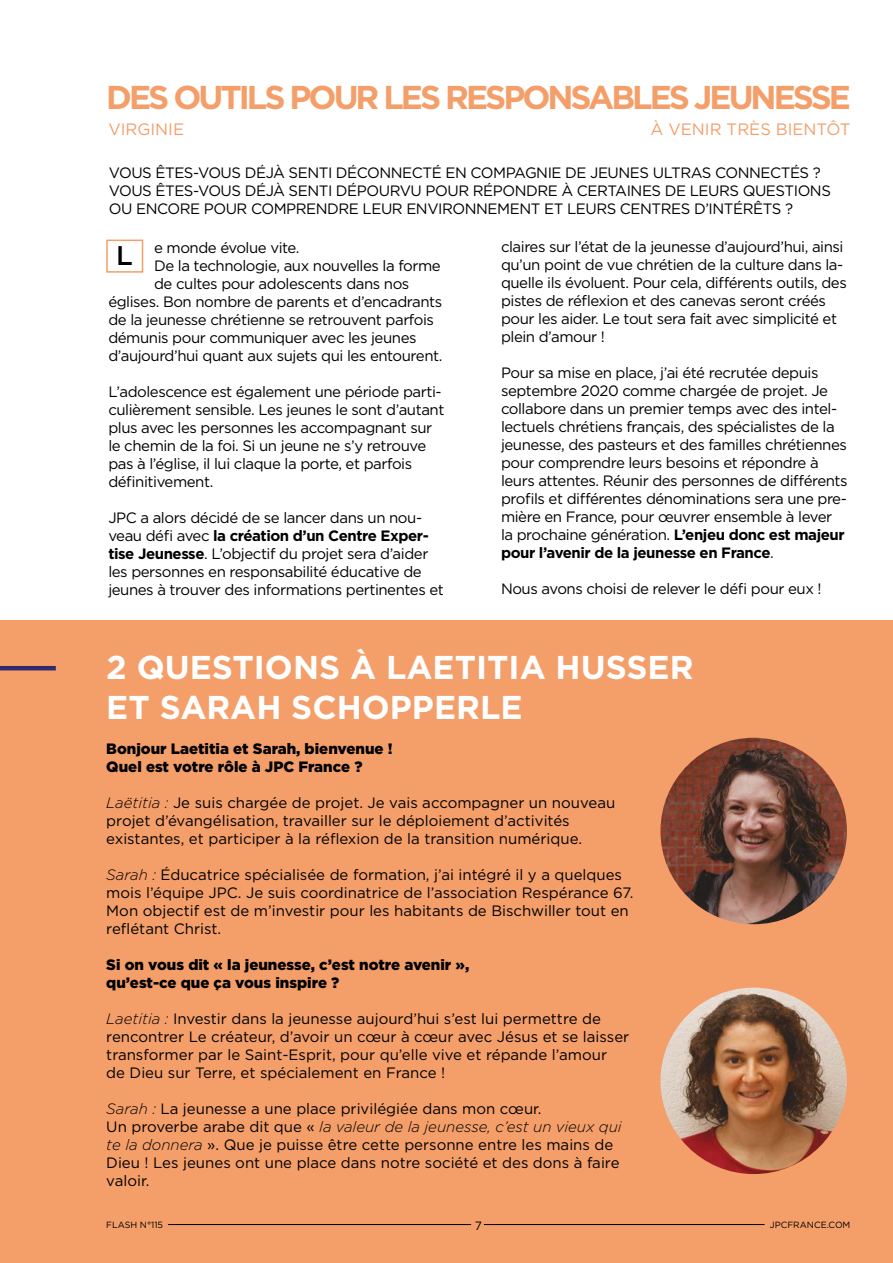
<style>
.page{position:relative;width:893px;height:1263px;background:#fff}
.page>*{position:absolute;margin:0;border:0;box-sizing:border-box;transform-origin:0 0}
.t1{font:700 33px/39.6px "Gotham";color:#fff}
.t2{font:700 33px "Gotham";letter-spacing:-.09em;color:#f49e69}
.t3{font:500 27px "Gotham";color:#000}
.t4{font:16.5px "Gotham";color:#f49e69}
.t5{font:15px/18px "Gotham";letter-spacing:-.03em;color:#000}
.t6{font:15px/18px "Gotham";color:#000}
.t7{font:900 15px/18px "Gotham";color:#000}
.t8{font:12px "Gotham";color:#000}
.t9{font:9px "Gotham";color:#000}
.s1{font-weight:700}
.s2{font-weight:300;font-style:italic}
</style>
<div class="page">
<div style="left:0;top:621px;width:893px;height:642px;background:#f49e69"></div>
<hr style="left:168px;top:1224px;width:303px;height:1px;background:#000">
<hr style="left:484px;top:1224px;width:281px;height:1px;background:#000">
<hr style="left:0;top:666px;width:56px;height:4px;background:#302b6d">
<div style="left:106px;top:240px;width:37px;height:33px;border:2px solid #f49e69"></div>
<img style="left:660px;top:738px;width:187px;height:186px;border-radius:93px">
<img style="left:660px;top:987px;width:187px;height:187px;border-radius:93px">
<h1 class="t2" style="left:106px;top:75px;width:746px">DES OUTILS POUR LES RESPONSABLES JEUNESSE</h1>
<p class="t4" style="left:108px;top:119px;width:77px">VIRGINIE</p>
<p class="t4" style="left:650px;top:119px;width:201px">À VENIR TRÈS BIENTÔT</p>
<p class="t5" style="left:109px;top:163px;width:724px">VOUS ÊTES-VOUS DÉJÀ SENTI DÉCONNECTÉ EN COMPAGNIE DE JEUNES ULTRAS CONNECTÉS ?<br>VOUS ÊTES-VOUS DÉJÀ SENTI DÉPOURVU POUR RÉPONDRE À CERTAINES DE LEURS QUESTIONS<br>OU ENCORE POUR COMPRENDRE LEUR ENVIRONNEMENT ET LEURS CENTRES D’INTÉRÊTS ?</p>
<p class="t5" style="left:154px;top:239px;width:147px">e monde évolue vite.</p>
<p class="t5" style="left:154px;top:257px;width:288px">De la technologie, aux nouvelles la forme</p>
<p class="t5" style="left:154px;top:275px;width:257px">de cultes pour adolescents dans nos</p>
<p class="t5" style="left:108px;top:293px;width:335px">églises. Bon nombre de parents et d’encadrants</p>
<p class="t5" style="left:108px;top:311px;width:327px">de la jeunesse chrétienne se retrouvent parfois</p>
<p class="t5" style="left:108px;top:329px;width:310px">démunis pour communiquer avec les jeunes</p>
<p class="t5" style="left:108px;top:347px;width:336px">d’aujourd’hui quant aux sujets qui les entourent.</p>
<p class="t5" style="left:108px;top:383px;width:338px">L’adolescence est également une période parti&shy;culièrement sensible. Les jeunes le sont d’autant plus avec les personnes les accompagnant sur le chemin de la foi. Si un jeune ne s’y retrouve pas à l’église, il lui claque la porte, et parfois définitivement.</p>
<p class="t5" style="left:108px;top:509px;width:337px">JPC a alors décidé de se lancer dans un nou&shy;veau défi avec <span class="s1">la création d’un Centre Exper&shy;tise Jeunesse</span>. L’objectif du projet sera d’aider les personnes en responsabilité éducative de jeunes à trouver des informations pertinentes et</p>
<h2 class="t3" style="left:116px;top:238px;width:18px">L</h2>
<p class="t5" style="left:501px;top:237px;width:347px">claires sur l’état de la jeunesse d’aujourd’hui, ainsi qu’un point de vue chrétien de la culture dans la&shy;quelle ils évoluent. Pour cela, différents outils, des pistes de réflexion et des canevas seront créés pour les aider. Le tout sera fait avec simplicité et plein d’amour !</p>
<p class="t5" style="left:501px;top:363px;width:348px">Pour sa mise en place, j’ai été recrutée depuis septembre 2020 comme chargée de projet. Je collabore dans un premier temps avec des intel&shy;lectuels chrétiens français, des spécialistes de la jeunesse, des pasteurs et des familles chrétiennes pour comprendre leurs besoins et répondre à leurs attentes. Réunir des personnes de différents profils et différentes dénominations sera une pre&shy;mière en France, pour œuvrer ensemble à lever la prochaine génération. <span class="s1">L’enjeu donc est majeur pour l’avenir de la jeunesse en France</span>.</p>
<p class="t5" style="left:501px;top:579px;width:322px">Nous avons choisi de relever le défi pour eux !</p>
<h1 class="t1" style="left:106px;top:647px;width:589px">2 QUESTIONS À LAETITIA HUSSER<br>ET SARAH SCHOPPERLE</h1>
<p class="t7" style="left:106px;top:739px;width:288px">Bonjour Laetitia et Sarah, bienvenue !<br>Quel est votre rôle à JPC France ?</p>
<p class="t6" style="left:106px;top:793px;width:510px"><span class="s2">Laëtitia :</span> Je suis chargée de projet. Je vais accompagner un nouveau projet d’évangélisation, travailler sur le déploiement d’activités existantes, et participer à la réflexion de la transition numérique.</p>
<p class="t6" style="left:106px;top:865px;width:529px"><span class="s2">Sarah :</span> Éducatrice spécialisée de formation, j’ai intégré il y a quelques mois l’équipe JPC. Je suis coordinatrice de l’association Respérance 67.<br>Mon objectif est de m’investir pour les habitants de Bischwiller tout en reflétant Christ.</p>
<p class="t7" style="left:106px;top:955px;width:364px">Si on vous dit « la jeunesse, c’est notre avenir », qu’est-ce que ça vous inspire ?</p>
<p class="t6" style="left:106px;top:1009px;width:524px"><span class="s2">Laetitia :</span> Investir dans la jeunesse aujourd’hui s’est lui permettre de rencontrer Le créateur, d’avoir un cœur à cœur avec Jésus et se laisser transformer par le Saint-Esprit, pour qu’elle vive et répande l’amour de Dieu sur Terre, et spécialement en France !</p>
<p class="t6" style="left:106px;top:1099px;width:517px"><span class="s2">Sarah :</span> La jeunesse a une place privilégiée dans mon cœur.<br>Un proverbe arabe dit que « <span class="s2">la valeur de la jeunesse, c’est un vieux qui te la donnera</span> ». Que je puisse être cette personne entre les mains de Dieu ! Les jeunes ont une place dans notre société et des dons à faire valoir.</p>
<p class="t9" style="left:106px;top:1219px;width:58px">FLASH N°115</p>
<p class="t8" style="left:475px;top:1218px;width:9px">7</p>
<p class="t9" style="left:770px;top:1219px;width:82px">JPCFRANCE.COM</p>
</div>
